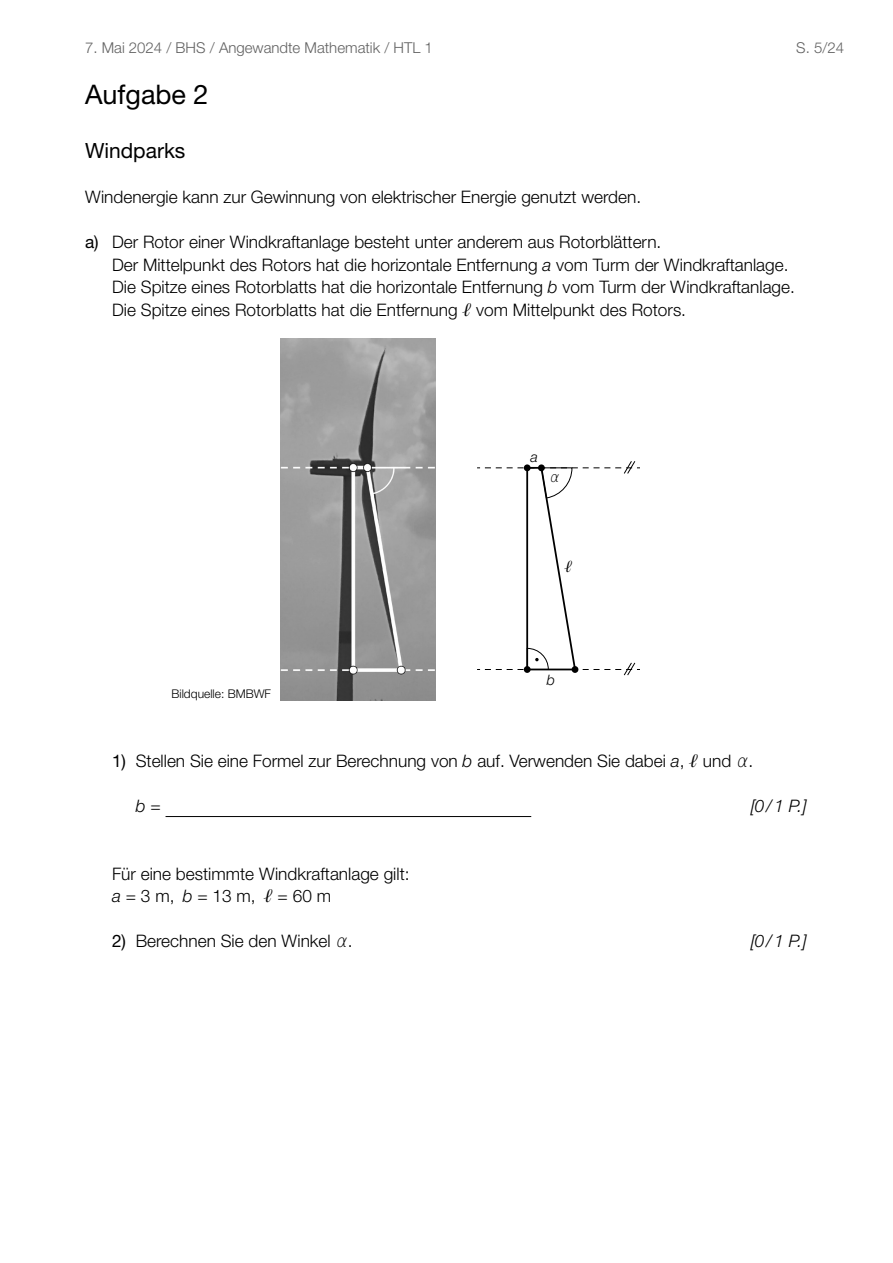
<style>
.page{position:relative;width:893px;height:1263px;background:#fff}
.page>*{position:absolute;margin:0;border:0;box-sizing:border-box;transform-origin:0 0}
.t1{font:27px "Helvetica Neue LT Pro";color:#000}
.t2{font:21px "Helvetica Neue LT Pro";color:#000}
.t3{font:300 17.25px/22.5px "Helvetica Neue LT Pro";color:#000}
.t4{font:italic 300 17.25px "Helvetica Neue LT Pro";color:#000}
.t5{font:300 15px "Helvetica Neue LT Std";color:#626262}
.t6{font:italic 300 14.4px "Helvetica Neue LT Std";color:#000}
.t7{font:italic 200 14.25px "DejaVu Sans";color:#000}
.t8{font:13.2px "Lucida Sans Unicode";color:#000}
.t9{font:300 12px "Helvetica Neue LT Pro";color:#000}
.s1{font-family:"Helvetica Neue LT Pro"}
.s2{font-weight:400}
.s3{font-style:italic}
.s4{font-family:"Lucida Sans Unicode";font-weight:400;font-size:15px}
.s5{font-family:"DejaVu Sans";font-weight:200;font-style:italic}
.s6{font-style:normal}
</style>
<div class="page">
<img style="left:281px;top:338px;width:154px;height:362px">
<svg style="left:477px;top:461px;width:162px;height:215px"></svg>
<hr style="left:166px;top:816px;width:365px;height:1px;background:#000">
<p class="t5" style="left:85px;top:39px;width:349px">7. Mai 2024 / BHS / Angewandte Mathematik / HTL 1</p>
<p class="t5" style="left:796px;top:39px;width:49px">S. <span class="s1">5</span>/24</p>
<h1 class="t1" style="left:85px;top:78px;width:125px">Aufgabe 2</h1>
<p class="t2" style="left:85px;top:138px;width:102px">Windparks</p>
<p class="t3" style="left:85px;top:186px;width:558px">Windenergie kann zur Gewinnung von elektrischer Energie genutzt werden.</p>
<p class="t3" style="left:112px;top:231px;width:684px;text-indent:-27px"><span class="s2">a)</span> Der Rotor einer Windkraftanlage besteht unter anderem aus Rotorblättern.<br>Der Mittelpunkt des Rotors hat die horizontale Entfernung <span class="s3">a</span> vom Turm der Windkraftanlage.<br>Die Spitze eines Rotorblatts hat die horizontale Entfernung <span class="s3">b</span> vom Turm der Windkraftanlage.<br>Die Spitze eines Rotorblatts hat die Entfernung <span class="s4">ℓ</span> vom Mittelpunkt des Rotors.</p>
<p class="t9" style="left:171px;top:687px;width:101px">Bildquelle: BMBWF</p>
<p class="t6" style="left:531px;top:449px;width:9px">a</p>
<p class="t7" style="left:549px;top:466px;width:14px">α</p>
<p class="t8" style="left:564px;top:557px;width:9px">ℓ</p>
<p class="t6" style="left:547px;top:671px;width:10px">b</p>
<p class="t3" style="left:112px;top:750px;width:643px"><span class="s2">1)</span> Stellen Sie eine Formel zur Berechnung von <span class="s3">b</span> auf. Verwenden Sie dabei <span class="s3">a</span>, <span class="s4">ℓ</span> und <span class="s5">α</span>.</p>
<p class="t4" style="left:136px;top:796px;width:27px">b <span class="s6">=</span></p>
<p class="t4" style="left:751px;top:796px;width:57px">[0/1 P.]</p>
<p class="t3" style="left:112px;top:862px;width:299px">Für eine bestimmte Windkraftanlage gilt: <span class="s3">a</span> = 3 m, <span class="s3">b</span> = 13 m, <span class="s4">ℓ</span> = 60 m</p>
<p class="t3" style="left:112px;top:930px;width:242px"><span class="s2">2)</span> Berechnen Sie den Winkel <span class="s5">α</span>.</p>
<p class="t4" style="left:751px;top:931px;width:57px">[0/1 P.]</p>
</div>
